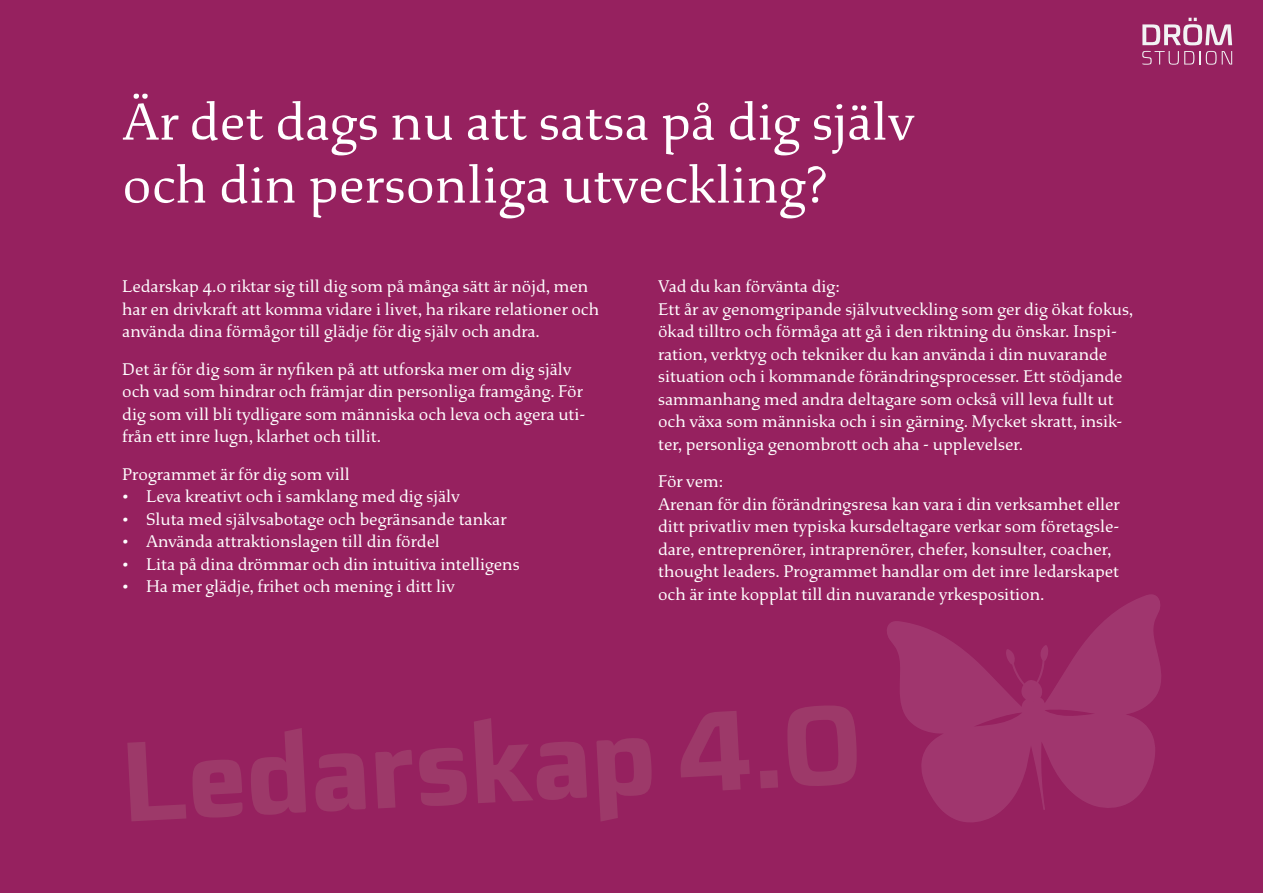
<style>
.page{position:relative;width:1263px;height:893px;background:#96215f}
.page>*{position:absolute;margin:0;border:0;box-sizing:border-box;transform-origin:0 0}
.t1{font:800 112.5px "Sica";color:#9d3969}
.t2{font:55.5px/63px "Study";color:#fff}
.t3{font:18px/22.5px "Study";color:#fff}
</style>
<div class="page">
<svg style="left:887px;top:594px;width:274px;height:228px;fill:#a0366e"></svg>
<svg style="left:1142px;top:18px;width:90px;height:27px"></svg>
<svg style="left:1142px;top:51px;width:58px;height:14px"></svg>
<svg style="left:1206px;top:51px;width:10px;height:14px"></svg>
<svg style="left:1222px;top:51px;width:10px;height:14px"></svg>
<h2 class="t2" style="left:122px;top:91px;width:794px">Är det dags nu att satsa på dig själv och din personliga utveckling?</h2>
<p class="t3" style="left:122px;top:276px;width:478px">Ledarskap 4.0 riktar sig till dig som på många sätt är nöjd, men har en drivkraft att komma vidare i livet, ha rikare relationer och använda dina förmågor till glädje för dig själv och andra.</p>
<p class="t3" style="left:122px;top:358px;width:465px">Det är för dig som är nyfiken på att utforska mer om dig själv och vad som hindrar och främjar din personliga framgång. För dig som vill bli tydligare som människa och leva och agera uti&shy;från ett inre lugn, klarhet och tillit.</p>
<p class="t3" style="left:122px;top:463px;width:229px">Programmet är för dig som vill</p>
<p class="t3" style="left:122px;top:486px;width:339px">• Leva kreativt och i samklang med dig själv</p>
<p class="t3" style="left:122px;top:508px;width:386px">• Sluta med självsabotage och begränsande tankar</p>
<p class="t3" style="left:122px;top:531px;width:319px">• Använda attraktionslagen till din fördel</p>
<p class="t3" style="left:122px;top:553px;width:399px">• Lita på dina drömmar och din intuitiva intelligens</p>
<p class="t3" style="left:122px;top:576px;width:334px">• Ha mer glädje, frihet och mening i ditt liv</p>
<p class="t3" style="left:658px;top:276px;width:477px">Vad du kan förvänta dig:<br>Ett år av genomgripande självutveckling som ger dig ökat fokus, ökad tilltro och förmåga att gå i den riktning du önskar. Inspi&shy;ration, verktyg och tekniker du kan använda i din nuvarande situation och i kommande förändringsprocesser. Ett stödjande sammanhang med andra deltagare som också vill leva fullt ut och växa som människa och i sin gärning. Mycket skratt, insik&shy;ter, personliga genombrott och aha - upplevelser.</p>
<p class="t3" style="left:658px;top:471px;width:463px">För vem:<br>Arenan för din förändringsresa kan vara i din verksamhet eller ditt privatliv men typiska kursdeltagare verkar som företagsle&shy;dare, entreprenörer, intraprenörer, chefer, konsulter, coacher, thought leaders. Programmet handlar om det inre ledarskapet och är inte kopplat till din nuvarande yrkesposition.</p>
<h1 class="t1" style="left:117px;top:698px;width:742px;rotate:-3deg">Ledarskap 4.0</h1>
</div>
